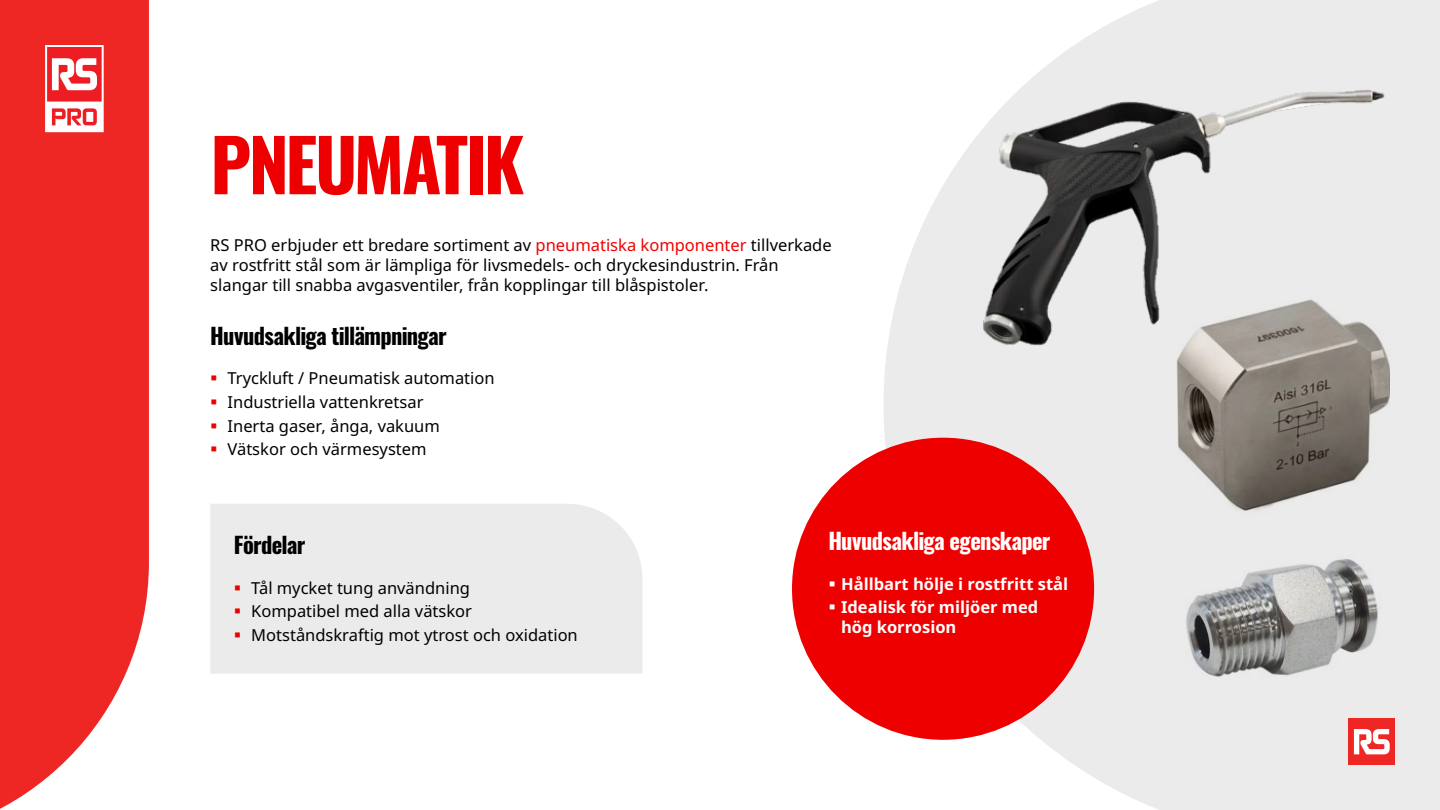
<style>
.page{position:relative;width:1440px;height:810px;background:#fff}
.page>*{position:absolute;margin:0;border:0;box-sizing:border-box;transform-origin:0 0}
.t1{font:700 72px "Oswald";letter-spacing:-.045em;color:#ef0000}
.t2{font:700 22.5px "Oswald";letter-spacing:-.035em;color:#000}
.t3{font:700 22.5px "Oswald";letter-spacing:-.03em;color:#fff}
.t4{font:16.5px/19.8px "Noto Sans";color:#000}
.t5{font:700 16.5px/19.8px "Noto Sans";color:#fff}
.s1{color:#ef0000}
</style>
<div class="page">
<div style="left:210px;top:504px;width:432px;height:170px;background:#ebebeb"></div>
<svg style="left:884px;top:0;width:556px;height:810px;fill:#ebebeb"></svg>
<img style="left:951px;top:89px;width:463px;height:259px">
<img style="left:1174px;top:295px;width:216px;height:220px">
<img style="left:1169px;top:555px;width:226px;height:127px">
<svg style="left:0;top:0;width:149px;height:809px;background:#ef3938"></svg>
<svg style="left:45px;top:45px;width:59px;height:87px"></svg>
<div style="left:792px;top:438px;width:302px;height:302px;background:#ef0000;border-radius:50%"></div>
<div style="left:1348px;top:718px;width:47px;height:47px;background:#ee2624"></div>
<svg style="left:1354px;top:729px;width:36px;height:25px"></svg>
<svg style="left:235px;top:585px;width:5px;height:5px"></svg>
<svg style="left:235px;top:609px;width:5px;height:5px"></svg>
<svg style="left:235px;top:632px;width:5px;height:5px"></svg>
<p class="t1" style="left:210px;top:127px;width:316px">PNEUMATIK</p>
<p class="t4" style="left:210px;top:236px;width:623px">RS PRO erbjuder ett bredare sortiment av <span class="s1">pneumatiska komponenter</span> tillverkade av rostfritt stål som är lämpliga för livsmedels- och dryckesindustrin. Från slangar till snabba avgasventiler, från kopplingar till blåspistoler.</p>
<p class="t2" style="left:210px;top:324px;width:238px">Huvudsakliga tillämpningar</p>
<p class="t4" style="left:228px;top:369px;width:269px">Tryckluft / Pneumatisk automation</p>
<p class="t4" style="left:228px;top:393px;width:198px">Industriella vattenkretsar</p>
<p class="t4" style="left:228px;top:416px;width:214px">Inerta gaser, ånga, vakuum</p>
<p class="t4" style="left:228px;top:440px;width:201px">Vätskor och värmesystem</p>
<p class="t2" style="left:234px;top:533px;width:73px">Fördelar</p>
<p class="t4" style="left:251px;top:578px;width:220px">Tål mycket tung användning</p>
<p class="t4" style="left:251px;top:602px;width:222px">Kompatibel med alla vätskor</p>
<p class="t4" style="left:251px;top:625px;width:328px">Motståndskraftig mot ytrost och oxidation</p>
<p class="t3" style="left:828px;top:529px;width:224px">Huvudsakliga egenskaper</p>
<p class="t5" style="left:841px;top:574px;width:229px">Hållbart hölje i rostfritt stål</p>
<p class="t5" style="left:841px;top:598px;width:199px">Idealisk för miljöer med hög korrosion</p>
</div>
